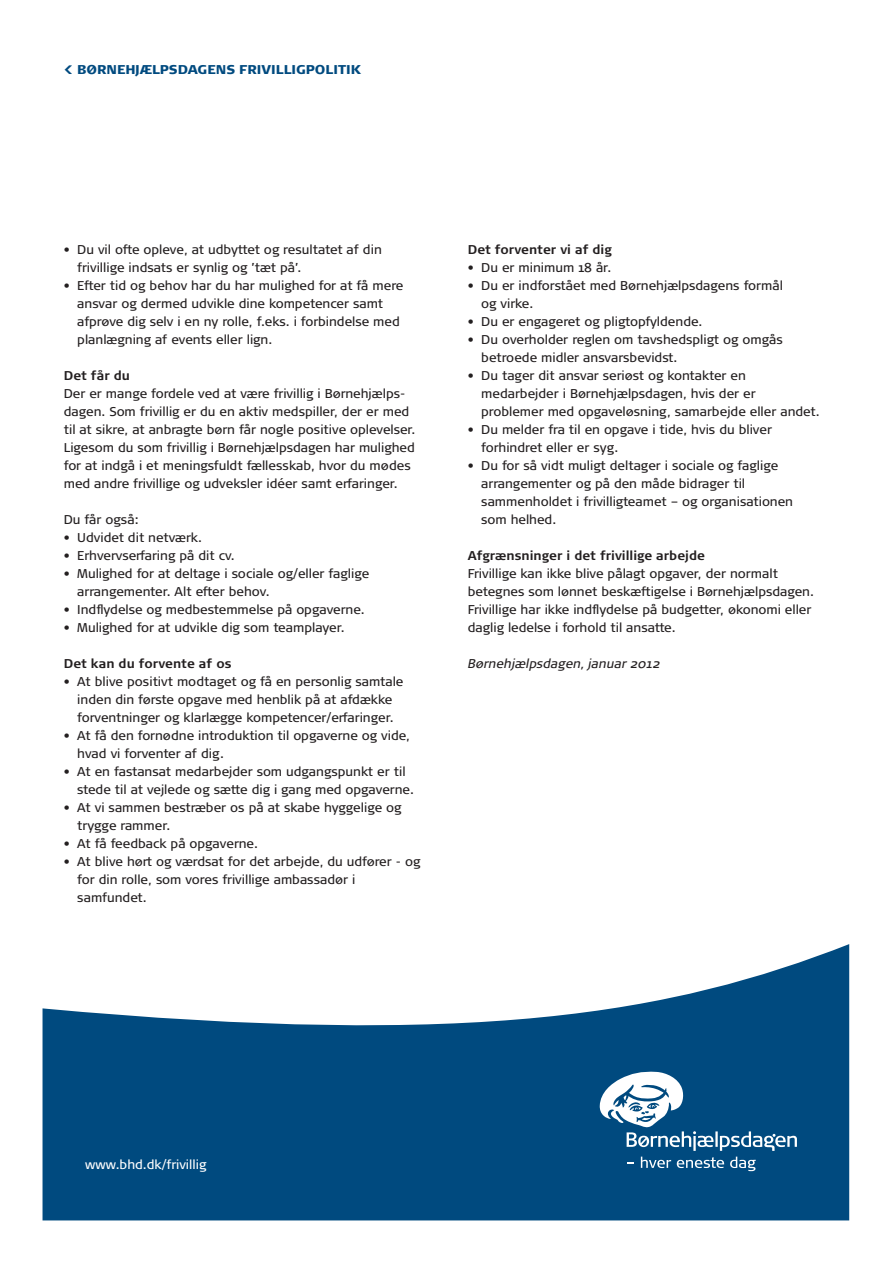
<style>
.page{position:relative;width:893px;height:1263px;background:#fff}
.page>*{position:absolute;margin:0;border:0;box-sizing:border-box;transform-origin:0 0}
.Brødtekst_I_BOX{font:12.75px/18px "Signa Normal";color:#231f20}
.Mellemrubrik{font:700 12.75px "Signa Normal";color:#231f20}
.Overskrift_FED{font:900 12.75px "Signa Normal";color:#004a7f}
.Brødtekst_I_BOX-2{font:italic 12.75px "Signa Normal";color:#231f20}
.t1{font:12.75px "Signa Normal";color:#fff}
</style>
<div class="page">
<svg style="left:43px;top:944px;width:806px;height:276px;fill:#004a7f"></svg>
<svg style="left:599px;top:1071px;width:198px;height:100px"></svg>
<p class="Overskrift_FED" style="left:64px;top:61px;width:299px">&lt; BØRNEHJÆLPSDAGENS FRIVILLIGPOLITIK</p>
<p class="Brødtekst_I_BOX" style="left:64px;top:240px;width:320px">• Du vil ofte opleve, at udbyttet og resultatet af din</p>
<p class="Brødtekst_I_BOX" style="left:77px;top:258px;width:226px">frivillige indsats er synlig og ’tæt på’.</p>
<p class="Brødtekst_I_BOX" style="left:77px;top:276px;width:328px;text-indent:-14px">• Efter tid og behov har du har mulighed for at få mere ansvar og dermed udvikle dine kompetencer samt afprøve dig selv i en ny rolle, f.eks. i forbindelse med planlægning af events eller lign.</p>
<p class="Mellemrubrik" style="left:64px;top:368px;width:68px">Det får du</p>
<p class="Brødtekst_I_BOX" style="left:64px;top:384px;width:353px">Der er mange fordele ved at være frivillig i Børnehjælps&shy;dagen. Som frivillig er du en aktiv medspiller, der er med til at sikre, at anbragte børn får nogle positive oplevelser.<br>Ligesom du som frivillig i Børnehjælpsdagen har mulighed for at indgå i et meningsfuldt fællesskab, hvor du mødes med andre frivillige og udveksler idéer samt erfaringer.</p>
<p class="Brødtekst_I_BOX" style="left:64px;top:510px;width:76px">Du får også:</p>
<p class="Brødtekst_I_BOX" style="left:64px;top:528px;width:140px">• Udvidet dit netværk.</p>
<p class="Brødtekst_I_BOX" style="left:64px;top:546px;width:173px">• Erhvervserfaring på dit cv.</p>
<p class="Brødtekst_I_BOX" style="left:64px;top:564px;width:307px">• Mulighed for at deltage i sociale og/eller faglige</p>
<p class="Brødtekst_I_BOX" style="left:77px;top:582px;width:194px">arrangementer. Alt efter behov.</p>
<p class="Brødtekst_I_BOX" style="left:64px;top:600px;width:302px">• Indflydelse og medbestemmelse på opgaverne.</p>
<p class="Brødtekst_I_BOX" style="left:64px;top:618px;width:282px">• Mulighed for at udvikle dig som teamplayer.</p>
<p class="Mellemrubrik" style="left:64px;top:656px;width:169px">Det kan du forvente af os</p>
<p class="Brødtekst_I_BOX" style="left:64px;top:672px;width:341px">• At blive positivt modtaget og få en personlig samtale</p>
<p class="Brødtekst_I_BOX" style="left:77px;top:690px;width:318px">inden din første opgave med henblik på at afdække forventninger og klarlægge kompetencer/erfaringer.</p>
<p class="Brødtekst_I_BOX" style="left:77px;top:726px;width:334px;text-indent:-14px">• At få den fornødne introduktion til opgaverne og vide, hvad vi forventer af dig.</p>
<p class="Brødtekst_I_BOX" style="left:77px;top:762px;width:338px;text-indent:-14px">• At en fastansat medarbejder som udgangspunkt er til stede til at vejlede og sætte dig i gang med opgaverne.</p>
<p class="Brødtekst_I_BOX" style="left:77px;top:798px;width:326px;text-indent:-14px">• At vi sammen bestræber os på at skabe hyggelige og trygge rammer.</p>
<p class="Brødtekst_I_BOX" style="left:64px;top:834px;width:196px">• At få feedback på opgaverne.</p>
<p class="Brødtekst_I_BOX" style="left:77px;top:852px;width:345px;text-indent:-14px">• At blive hørt og værdsat for det arbejde, du udfører - og for din rolle, som vores frivillige ambassadør i</p>
<p class="Brødtekst_I_BOX" style="left:77px;top:888px;width:71px">samfundet.</p>
<p class="Mellemrubrik" style="left:468px;top:242px;width:145px">Det forventer vi af dig</p>
<p class="Brødtekst_I_BOX" style="left:468px;top:258px;width:145px">• Du er minimum 18 år.</p>
<p class="Brødtekst_I_BOX" style="left:468px;top:276px;width:317px">• Du er indforstået med Børnehjælpsdagens formål</p>
<p class="Brødtekst_I_BOX" style="left:481px;top:294px;width:54px">og virke.</p>
<p class="Brødtekst_I_BOX" style="left:468px;top:312px;width:236px">• Du er engageret og pligtopfyldende.</p>
<p class="Brødtekst_I_BOX" style="left:468px;top:330px;width:316px">• Du overholder reglen om tavshedspligt og omgås</p>
<p class="Brødtekst_I_BOX" style="left:481px;top:348px;width:198px">betroede midler ansvarsbevidst.</p>
<p class="Brødtekst_I_BOX" style="left:468px;top:366px;width:280px">• Du tager dit ansvar seriøst og kontakter en</p>
<p class="Brødtekst_I_BOX" style="left:481px;top:384px;width:276px">medarbejder i Børnehjælpsdagen, hvis der er</p>
<p class="Brødtekst_I_BOX" style="left:481px;top:402px;width:340px">problemer med opgaveløsning, samarbejde eller andet.</p>
<p class="Brødtekst_I_BOX" style="left:468px;top:420px;width:306px">• Du melder fra til en opgave i tide, hvis du bliver</p>
<p class="Brødtekst_I_BOX" style="left:481px;top:438px;width:139px">forhindret eller er syg.</p>
<p class="Brødtekst_I_BOX" style="left:468px;top:456px;width:312px">• Du for så vidt muligt deltager i sociale og faglige</p>
<p class="Brødtekst_I_BOX" style="left:481px;top:474px;width:265px">arrangementer og på den måde bidrager til</p>
<p class="Brødtekst_I_BOX" style="left:481px;top:492px;width:313px">sammenholdet i frivilligteamet – og organisationen som helhed.</p>
<p class="Mellemrubrik" style="left:468px;top:548px;width:239px">Afgrænsninger i det frivillige arbejde</p>
<p class="Brødtekst_I_BOX" style="left:468px;top:564px;width:348px">Frivillige kan ikke blive pålagt opgaver, der normalt betegnes som lønnet beskæftigelse i Børnehjælpsdagen.</p>
<p class="Brødtekst_I_BOX" style="left:468px;top:600px;width:345px">Frivillige har ikke indflydelse på budgetter, økonomi eller daglig ledelse i forhold til ansatte.</p>
<p class="Brødtekst_I_BOX-2" style="left:468px;top:656px;width:194px">Børnehjælpsdagen, januar 2012</p>
<p class="t1" style="left:85px;top:1157px;width:123px">www.bhd.dk/frivillig</p>
</div>
